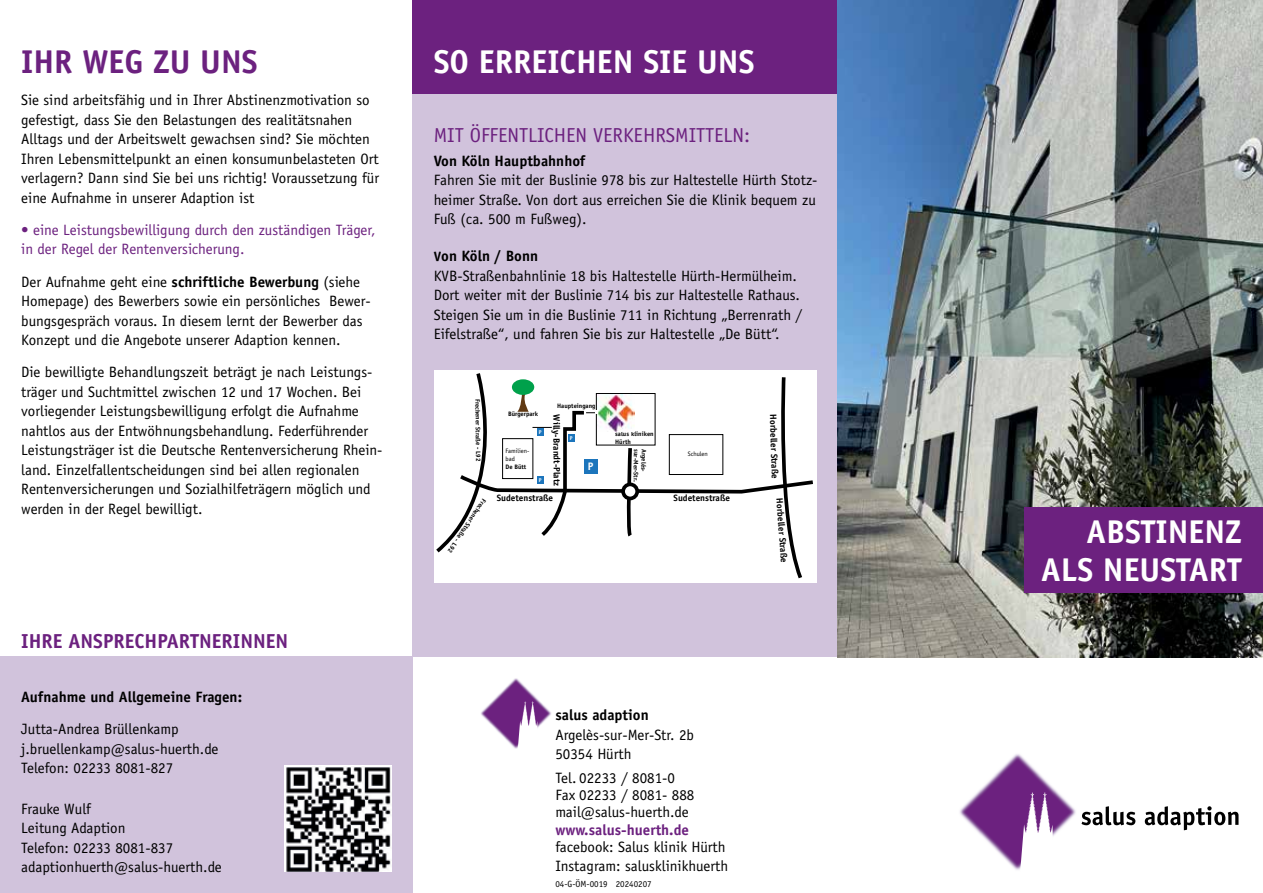
<style>
.page{position:relative;width:1263px;height:893px;background:#fff}
.page>*{position:absolute;margin:0;border:0;box-sizing:border-box;transform-origin:0 0}
.t1{font:700 33px/37.5px "Officina Sans Std";color:#fff;text-align:right}
.t2{font:700 33px "Officina Sans Std";color:#6c217f}
.t3{font:20.25px "Officina Sans Std";color:#6c217f}
.t4{font:700 20.25px "Officina Sans Std";color:#6c217f}
.t5{font:15px/19.5px "Officina Sans Std";color:#000}
.t6{font:15px/19.5px "Officina Sans Std";color:#6c217f}
.t7{font:700 15px "Officina Sans Std";color:#000}
.t8{font:700 15px "Officina Sans Std";color:#6c217f}
.t9{font:700 10.95px "Officina Sans Std";color:#fff}
.t10{font:700 9.15px "Officina Sans Std";color:#000}
.t11{font:9px "Officina Sans Std";color:#000}
.t12{font:700 6.45px/7.6px "Officina Sans Std";color:#000}
.t13{font:6.45px/7.8px "Officina Sans Std";letter-spacing:-.005em;color:#000}
.t14{font:700 5.4px "Officina Sans Std";color:#fff}
.s1{font-weight:700}
.s2{font-weight:700;font-size:13.5px}
</style>
<div class="page">
<div style="left:412px;top:0;width:426px;height:102px;background:#6c217f"></div>
<div style="left:412px;top:95px;width:426px;height:562px;background:#d1c3dc"></div>
<div style="left:0;top:657px;width:412px;height:236px;background:#d1c3dc"></div>
<img style="left:481px;top:678px;width:70px;height:71px">
<svg style="left:518px;top:701px;width:20px;height:48px"></svg>
<img style="left:960px;top:754px;width:162px;height:116px">
<svg style="left:1020px;top:792px;width:33px;height:78px"></svg>
<svg style="left:1081px;top:806px;width:54px;height:19px"></svg>
<svg style="left:1145px;top:806px;width:93px;height:24px"></svg>
<img style="left:838px;top:0;width:425px;height:657px">
<img style="left:285px;top:765px;width:106px;height:107px">
<div style="left:1025px;top:507px;width:238px;height:85px;background:#6c217f"></div>
<svg style="left:434px;top:370px;width:382px;height:211px;background:#efefef"></svg>
<h1 class="t2" style="left:21px;top:41px;width:238px">ih r weg zu uns</h1>
<h1 class="t1" style="left:434px;top:43px;width:322px">so erreich en sie uns</h1>
<p class="t5" style="left:21px;top:90px;width:359px">Sie sind arbeitsfähig und in Ihrer Abstinenzmotivation so gefestigt, dass Sie den Belastungen des realitätsnahen Alltags und der Arbeitswelt gewachsen sind? Sie möchten Ihren Lebensmittelpunkt an einen konsumunbelasteten Ort verlagern? Dann sind Sie bei uns richtig! Voraussetzung für eine Aufnahme in unserer Adaption ist</p>
<p class="t6" style="left:21px;top:220px;width:356px">• eine Leistungsbewilligung durch den zuständigen Träger, in der Regel der Rentenversicherung.</p>
<p class="t5" style="left:21px;top:272px;width:351px">Der Aufnahme geht eine <span class="s1">schriftliche Bewerbung</span> (siehe<br>H omepage) des Bewerbers sowie ein persönliches Bewer&shy;bungsgespräch voraus. In diesem lernt der Bewerber das Konzept und die Angebote unserer Adaption kennen.</p>
<p class="t5" style="left:21px;top:362px;width:363px">Die bewilligte Behandlungszeit beträgt je nach Leistungs&shy;träger und Suchtmittel zwischen 12 und 17 Wochen. Bei vorliegender Leistungsbewilligung erfolgt die Aufnahme nahtlos aus der Entwöhnungsbehandlung. Federführender Leistungsträger ist die Deutsche Rentenversicherung Rhein&shy;land. Einzelfallentscheidungen sind bei allen regionalen Rentenversicherungen und Sozialhilfeträgern möglich und werden in der Regel bewilligt.</p>
<h2 class="t3" style="left:434px;top:124px;width:318px">mit öffentlichen verkehrsmitteln:</h2>
<p class="t7" style="left:434px;top:152px;width:153px">Von Köln Hauptbahnhof</p>
<p class="t5" style="left:434px;top:171px;width:385px;text-align:justify">Fahren Sie mit der Buslinie 978 bis zur H altestelle H ürth Stotz&shy;heimer Straße. Von dort aus erreichen Sie die Klinik bequem zu Fuß (ca. 500 m Fußweg).</p>
<p class="t5" style="left:434px;top:246px;width:370px"><span class="s2">V</span><span class="s1">on Köln / Bonn<br></span>KVB-Straßenbahnlinie 18 bis Haltestelle H ürth-Hermülheim.<br>Dort weiter mit der Buslinie 714 bis zur H altestelle Rathaus.<br>Steigen Sie um in die Buslinie 711 in Richtung „Berrenrath / Eifelstraße“, und fahren Sie bis zur H altestelle „De Bütt“.</p>
<p class="t12" style="left:481px;top:399px;width:64px;rotate:89deg">Frechener Straße - L92</p>
<p class="t12" style="left:488px;top:502px;width:64px;rotate:124deg">Frechener Straße - L92</p>
<p class="t12" style="left:557px;top:402px;width:40px">Haupteingang</p>
<p class="t12" style="left:508px;top:410px;width:32px">Bürgerpark</p>
<p class="t10" style="left:562px;top:414px;width:73px;rotate:90deg">Willy-Brandt-Platz</p>
<p class="t10" style="left:779px;top:414px;width:66px;rotate:88deg">Horbeller Straße</p>
<p class="t14" style="left:539px;top:429px;width:4px">P</p>
<p class="t12" style="left:615px;top:430px;width:40px">salus kliniken<br>Hürth</p>
<p class="t14" style="left:570px;top:434px;width:4px">P</p>
<p class="t13" style="left:505px;top:447px;width:26px">Familien&shy;bad</p>
<p class="t12" style="left:505px;top:462px;width:22px">De Bütt</p>
<p class="t9" style="left:588px;top:460px;width:7px">P</p>
<p class="t12" style="left:640px;top:449px;width:34px;rotate:91deg">sur-Mer-Str.</p>
<p class="t12" style="left:648px;top:449px;width:25px;rotate:91deg">Argelés-</p>
<p class="t13" style="left:688px;top:450px;width:22px">Schulen</p>
<p class="t14" style="left:539px;top:477px;width:4px">P</p>
<p class="t10" style="left:497px;top:492px;width:58px">Sudetenstraße</p>
<p class="t10" style="left:674px;top:492px;width:58px">Sudetenstraße</p>
<p class="t10" style="left:785px;top:498px;width:66px;rotate:86deg">Horbeller Straße</p>
<h2 class="t4" style="left:21px;top:629px;width:269px">Ih re Ansprech partnerinnen</h2>
<p class="t7" style="left:21px;top:687px;width:222px">Aufnahme und Allgemeine Fragen:</p>
<p class="t5" style="left:21px;top:719px;width:199px">Jutta-Andrea Brüllenkamp j.bruellenkamp@salus-huerth.de<br>Telefon: 02233 8081-827</p>
<p class="t5" style="left:21px;top:799px;width:202px">Frauke Wulf<br>Leitung Adaption<br>Telefon: 02233 8081-837 adaptionhuerth@salus-huerth.de</p>
<p class="t7" style="left:555px;top:706px;width:95px">salus adaption</p>
<p class="t5" style="left:555px;top:725px;width:140px">Argelès-sur-Mer-Str. 2b<br>50354 H ürth</p>
<p class="t5" style="left:555px;top:769px;width:141px;line-height:17.2px">Tel. 02233 / 8081-0<br>Fax 02233 / 8081- 888 mail@salus-huerth.de</p>
<p class="t8" style="left:555px;top:820px;width:135px">www.salus-huerth.de</p>
<p class="t5" style="left:555px;top:837px;width:174px">facebook: Salus klinik H ürth<br>Instagram: salusklinikhuerth</p>
<p class="t11" style="left:555px;top:879px;width:98px">04-G-ÖM-0019 20240207</p>
<h1 class="t1" style="left:1041px;top:513px;width:202px">abstinenz als neustart</h1>
</div>
